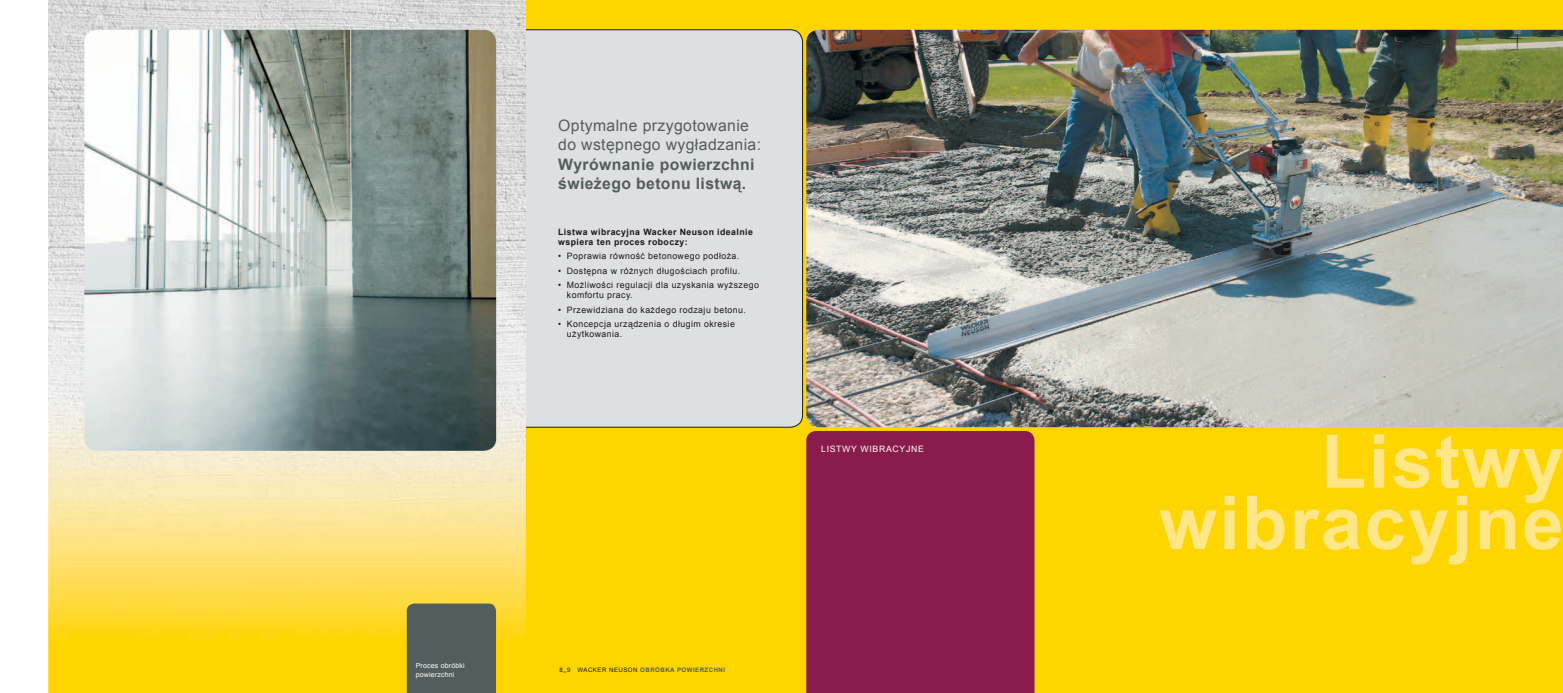
<style>
.page{position:relative;width:1563px;height:693px;background:#fff}
.page>*{position:absolute;margin:0;border:0;box-sizing:border-box;transform-origin:0 0}
.t1{font:700 74.38px/61.2px "Arial";letter-spacing:.03em;color:#ffe687;text-align:right}
.t2{font:15.75px/19.2px "Arial";letter-spacing:.025em;color:#535e5c}
.t3{font:700 15.75px/19.2px "Arial";letter-spacing:.025em;color:#535e5c}
.t4{font:8.75px/10.5px "Arial";letter-spacing:.05em;color:#1a171c}
.t5{font:700 8.75px/10.5px "Arial";letter-spacing:.05em;color:#1a171c}
.t6{font:8.75px "Arial";letter-spacing:.075em;color:#fff}
.t7{font:7px/8.3px "Arial";letter-spacing:.025em;color:#fff}
.t8{font:700 6.12px "Arial";letter-spacing:.075em;color:#535e5c}
.s1{font-family:"Helvetica Neue";font-weight:300;font-size:6.12px}
.s2{font-weight:400;color:#1a171c}
</style>
<div class="page">
<div style="left:526px;top:0;width:1037px;height:692px;background:#ffd500"></div>
<img style="left:806px;top:30px;width:757px;height:397px">
<div style="left:502px;top:30px;width:300px;height:397px;background:#dedfe0;border-radius:12px"></div>
<div style="left:806px;top:431px;width:228px;height:261px;background:#891b4d"></div>
<img style="left:48px;top:0;width:478px;height:692px">
<img style="left:84px;top:30px;width:412px;height:420px">
<div style="left:407px;top:603px;width:89px;height:89px;background:#535e5c"></div>
<p class="t7" style="left:416px;top:661px;width:50px">Proces obróbki powierzchni</p>
<h2 class="t2" style="left:558px;top:116px;width:204px">Optymalne przygotowanie do wstępnego wygładzania:</h2>
<h2 class="t3" style="left:558px;top:155px;width:198px">Wyrównanie powierzchni świeżego betonu listwą.</h2>
<p class="t5" style="left:558px;top:226px;width:196px">Listwa wibracyjna Wacker Neuson idealnie wspiera ten proces roboczy:</p>
<p class="t4" style="left:558px;top:251px;width:183px"><span class="s1">•</span> Poprawia równość betonowego podłoża.</p>
<p class="t4" style="left:558px;top:265px;width:183px"><span class="s1">•</span> Dostępna w różnych długościach profilu.</p>
<p class="t4" style="left:567px;top:279px;width:193px;text-indent:-9px"><span class="s1">•</span> Możliwości regulacji dla uzyskania wyższego komfortu pracy.</p>
<p class="t4" style="left:558px;top:304px;width:189px"><span class="s1">•</span> Przewidziana do każdego rodzaju betonu.</p>
<p class="t4" style="left:567px;top:318px;width:169px;text-indent:-9px"><span class="s1">•</span> Koncepcja urządzenia o długim okresie użytkowania.</p>
<p class="t6" style="left:821px;top:442px;width:104px">LISTWY WIBRACYJNE</p>
<p class="t8" style="left:559px;top:664px;width:167px"><span class="s2">8_9 WACKER NEUSON</span> OBRÓBKA POWIERZCHNI</p>
<h1 class="t1" style="left:1159px;top:433px;width:406px">Listwy wibracyjne</h1>
</div>
